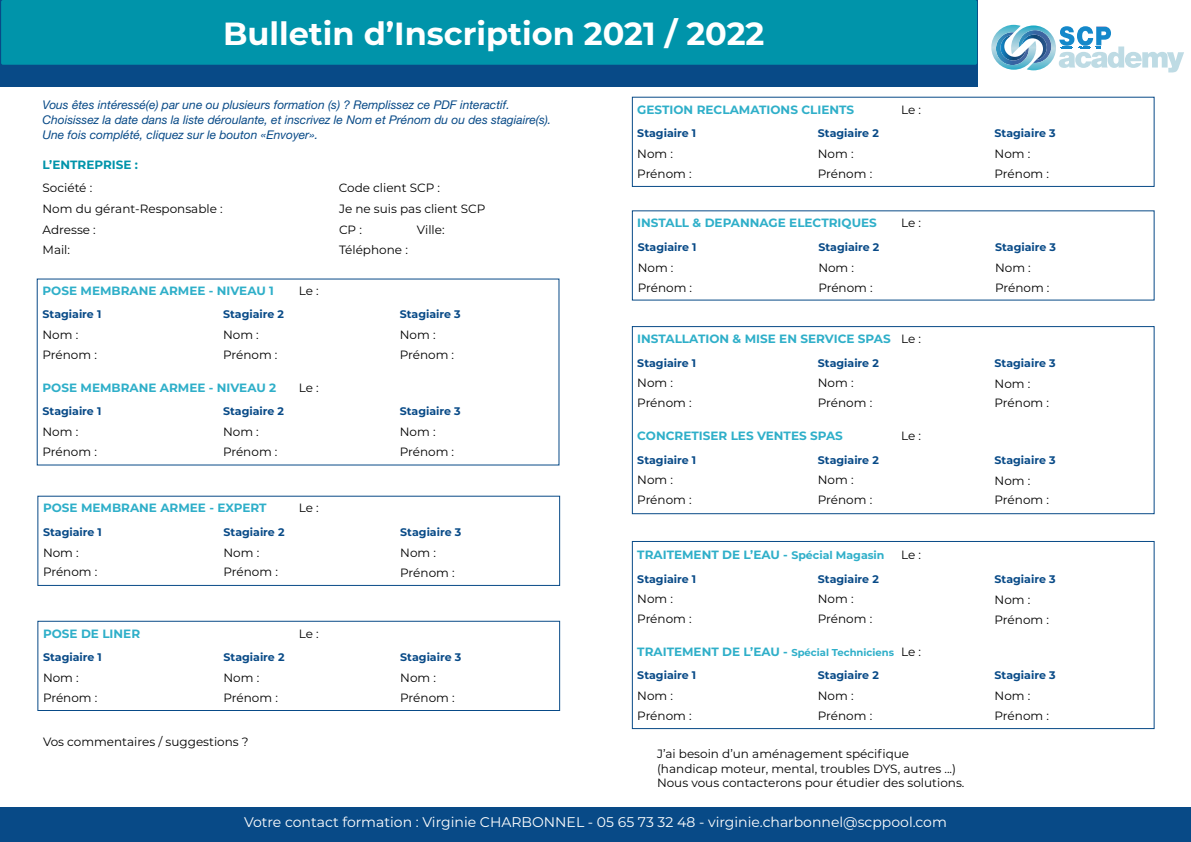
<style>
.page{position:relative;width:1191px;height:842px;background:#fff}
.page>*{position:absolute;margin:0;border:0;box-sizing:border-box;transform-origin:0 0}
.t1{font:700 32px "Montserrat";color:#fff}
.t2{font:14px "Montserrat";color:#fff}
.t3{font:12px/19.8px "Montserrat";color:#000}
.t4{font:700 12px "Montserrat";color:#2fafc9}
.t5{font:italic 12px/15px "Helvetica Neue";color:#084a87}
.t6{font:700 12px "Montserrat";color:#0094aa}
.t7{font:700 11px "Montserrat";color:#084a87}
.s1{font-size:11px}
.s2{font-size:10px}
</style>
<div class="page">
<div style="left:0;top:0;width:977px;height:86px;background:#084a87"></div>
<div style="left:1px;top:0;width:976px;height:65px;background:#0094aa;border-radius:2px"></div>
<svg style="left:991px;top:25px;width:193px;height:47px"></svg>
<div style="left:0;top:807px;width:1191px;height:35px;background:#084a87"></div>
<div style="left:38px;top:496px;width:522px;height:90px;border:1px solid #084a87"></div>
<div style="left:38px;top:621px;width:522px;height:90px;border:1px solid #084a87"></div>
<div style="left:632px;top:97px;width:522px;height:90px;border:1px solid #084a87"></div>
<div style="left:632px;top:326px;width:522px;height:188px;border:1px solid #084a87"></div>
<div style="left:632px;top:541px;width:522px;height:188px;border:1px solid #084a87"></div>
<h1 class="t1" style="left:223px;top:11px;width:543px">Bulletin d’Inscription 2021 / 2022</h1>
<p class="t5" style="left:43px;top:97px;width:510px">Vous êtes intéressé(e) par une ou plusieurs formation (s) ? Remplissez ce PDF interactif.<br>Choisissez la date dans la liste déroulante, et inscrivez le Nom et Prénom du ou des stagiaire(s).<br>Une fois complété, cliquez sur le bouton «Envoyer».</p>
<p class="t6" style="left:43px;top:156px;width:97px">L’ENTREPRISE :</p>
<p class="t3" style="left:43px;top:177px;width:182px;line-height:21px">Société :<br>Nom du gérant-Responsable :<br>Adresse :</p>
<p class="t3" style="left:339px;top:177px;width:103px">Code client SCP :</p>
<p class="t3" style="left:339px;top:198px;width:148px">Je ne suis pas client SCP</p>
<p class="t3" style="left:339px;top:219px;width:24px">CP :</p>
<p class="t3" style="left:417px;top:219px;width:29px">Ville:</p>
<p class="t3" style="left:43px;top:239px;width:29px">Mail:</p>
<p class="t3" style="left:339px;top:239px;width:70px">Téléphone :</p>
<p class="t4" style="left:43px;top:282px;width:233px">POSE MEMBRANE ARMEE - NIVEAU 1</p>
<p class="t3" style="left:299px;top:280px;width:21px">Le :</p>
<p class="t7" style="left:43px;top:306px;width:60px">Stagiaire 1</p>
<p class="t3" style="left:43px;top:324px;width:56px">Nom :<br>Prénom :</p>
<p class="t7" style="left:223px;top:306px;width:62px">Stagiaire 2</p>
<p class="t3" style="left:223px;top:324px;width:56px">Nom :<br>Prénom :</p>
<p class="t7" style="left:400px;top:306px;width:62px">Stagiaire 3</p>
<p class="t3" style="left:400px;top:325px;width:56px">Nom :<br>Prénom :</p>
<p class="t4" style="left:43px;top:379px;width:235px">POSE MEMBRANE ARMEE - NIVEAU 2</p>
<p class="t3" style="left:223px;top:421px;width:56px">Nom :<br>Prénom :</p>
<p class="t7" style="left:43px;top:403px;width:60px">Stagiaire 1</p>
<p class="t3" style="left:43px;top:421px;width:56px">Nom :<br>Prénom :</p>
<p class="t7" style="left:223px;top:403px;width:62px">Stagiaire 2</p>
<p class="t3" style="left:299px;top:378px;width:21px">Le :</p>
<p class="t7" style="left:400px;top:403px;width:62px">Stagiaire 3</p>
<p class="t3" style="left:400px;top:421px;width:56px">Nom :<br>Prénom :</p>
<p class="t4" style="left:43px;top:499px;width:225px">POSE MEMBRANE ARMEE - EXPERT</p>
<p class="t3" style="left:223px;top:542px;width:56px">Nom :<br>Prénom :</p>
<p class="t7" style="left:43px;top:524px;width:60px">Stagiaire 1</p>
<p class="t3" style="left:43px;top:542px;width:56px">Nom :<br>Prénom :</p>
<p class="t7" style="left:223px;top:524px;width:62px">Stagiaire 2</p>
<p class="t3" style="left:299px;top:498px;width:21px">Le :</p>
<p class="t7" style="left:400px;top:524px;width:62px">Stagiaire 3</p>
<p class="t3" style="left:400px;top:542px;width:56px">Nom :<br>Prénom :</p>
<p class="t4" style="left:43px;top:625px;width:99px">POSE DE LINER</p>
<p class="t7" style="left:43px;top:649px;width:60px">Stagiaire 1</p>
<p class="t3" style="left:43px;top:668px;width:56px">Nom :<br>Prénom :</p>
<p class="t7" style="left:223px;top:649px;width:62px">Stagiaire 2</p>
<p class="t3" style="left:223px;top:668px;width:56px">Nom :<br>Prénom :</p>
<p class="t3" style="left:299px;top:623px;width:21px">Le :</p>
<p class="t7" style="left:400px;top:649px;width:62px">Stagiaire 3</p>
<p class="t3" style="left:400px;top:668px;width:56px">Nom :<br>Prénom :</p>
<p class="t4" style="left:637px;top:101px;width:218px">GESTION RECLAMATIONS CLIENTS</p>
<p class="t3" style="left:818px;top:144px;width:56px">Nom :<br>Prénom :</p>
<p class="t7" style="left:637px;top:125px;width:60px">Stagiaire 1</p>
<p class="t3" style="left:637px;top:144px;width:56px">Nom :<br>Prénom :</p>
<p class="t7" style="left:818px;top:125px;width:62px">Stagiaire 2</p>
<p class="t4" style="left:637px;top:215px;width:241px">INSTALL &amp; DEPANNAGE ELECTRIQUES</p>
<p class="t7" style="left:638px;top:239px;width:60px">Stagiaire 1</p>
<p class="t3" style="left:638px;top:257px;width:56px">Nom :<br>Prénom :</p>
<p class="t7" style="left:818px;top:239px;width:62px">Stagiaire 2</p>
<p class="t3" style="left:818px;top:257px;width:56px">Nom :<br>Prénom :</p>
<p class="t3" style="left:901px;top:99px;width:21px">Le :</p>
<p class="t3" style="left:901px;top:213px;width:21px">Le :</p>
<p class="t4" style="left:637px;top:330px;width:255px">INSTALLATION &amp; MISE EN SERVICE SPAS</p>
<p class="t3" style="left:818px;top:373px;width:56px">Nom :<br>Prénom :</p>
<p class="t7" style="left:637px;top:355px;width:60px">Stagiaire 1</p>
<p class="t3" style="left:637px;top:373px;width:56px">Nom :<br>Prénom :</p>
<p class="t7" style="left:818px;top:355px;width:62px">Stagiaire 2</p>
<p class="t4" style="left:637px;top:427px;width:207px">CONCRETISER LES VENTES SPAS</p>
<p class="t3" style="left:818px;top:470px;width:56px">Nom :<br>Prénom :</p>
<p class="t7" style="left:637px;top:452px;width:60px">Stagiaire 1</p>
<p class="t3" style="left:637px;top:470px;width:56px">Nom :<br>Prénom :</p>
<p class="t7" style="left:818px;top:452px;width:62px">Stagiaire 2</p>
<p class="t3" style="left:901px;top:329px;width:21px">Le :</p>
<p class="t3" style="left:901px;top:425px;width:21px">Le :</p>
<p class="t4" style="left:637px;top:546px;width:249px">TRAITEMENT DE L’EAU - <span class="s1">Spécial Magasin</span></p>
<p class="t3" style="left:818px;top:589px;width:56px">Nom :<br>Prénom :</p>
<p class="t7" style="left:637px;top:571px;width:60px">Stagiaire 1</p>
<p class="t3" style="left:637px;top:589px;width:56px">Nom :<br>Prénom :</p>
<p class="t7" style="left:818px;top:571px;width:62px">Stagiaire 2</p>
<p class="t3" style="left:901px;top:545px;width:21px">Le :</p>
<p class="t4" style="left:637px;top:643px;width:258px">TRAITEMENT DE L’EAU - <span class="s2">Spécial Techniciens</span></p>
<p class="t3" style="left:818px;top:685px;width:56px">Nom :<br>Prénom :</p>
<p class="t7" style="left:637px;top:667px;width:60px">Stagiaire 1</p>
<p class="t3" style="left:637px;top:685px;width:56px">Nom :<br>Prénom :</p>
<p class="t7" style="left:818px;top:667px;width:62px">Stagiaire 2</p>
<p class="t3" style="left:901px;top:641px;width:21px">Le :</p>
<p class="t3" style="left:43px;top:731px;width:207px">Vos commentaires / suggestions ?</p>
<p class="t3" style="left:657px;top:746px;width:309px;line-height:14.4px">J’ai besoin d’un aménagement spécifique (handicap moteur, mental, troubles DYS, autres ...)<br>Nous vous contacterons pour étudier des solutions.</p>
<p class="t2" style="left:244px;top:812px;width:704px">Votre contact formation : Virginie CHARBONNEL - 05 65 73 32 48 - virginie.charbonnel@scppool.com</p>
<p class="t7" style="left:994px;top:125px;width:62px">Stagiaire 3</p>
<p class="t3" style="left:994px;top:144px;width:56px">Nom :<br>Prénom :</p>
<p class="t7" style="left:995px;top:239px;width:62px">Stagiaire 3</p>
<p class="t3" style="left:995px;top:257px;width:56px">Nom :<br>Prénom :</p>
<p class="t7" style="left:994px;top:355px;width:62px">Stagiaire 3</p>
<p class="t3" style="left:994px;top:373px;width:56px">Nom :<br>Prénom :</p>
<p class="t7" style="left:994px;top:452px;width:62px">Stagiaire 3</p>
<p class="t3" style="left:994px;top:470px;width:56px">Nom :<br>Prénom :</p>
<p class="t7" style="left:994px;top:571px;width:62px">Stagiaire 3</p>
<p class="t3" style="left:994px;top:589px;width:56px">Nom :<br>Prénom :</p>
<p class="t7" style="left:994px;top:667px;width:62px">Stagiaire 3</p>
<p class="t3" style="left:994px;top:686px;width:56px">Nom :<br>Prénom :</p>
</div>
